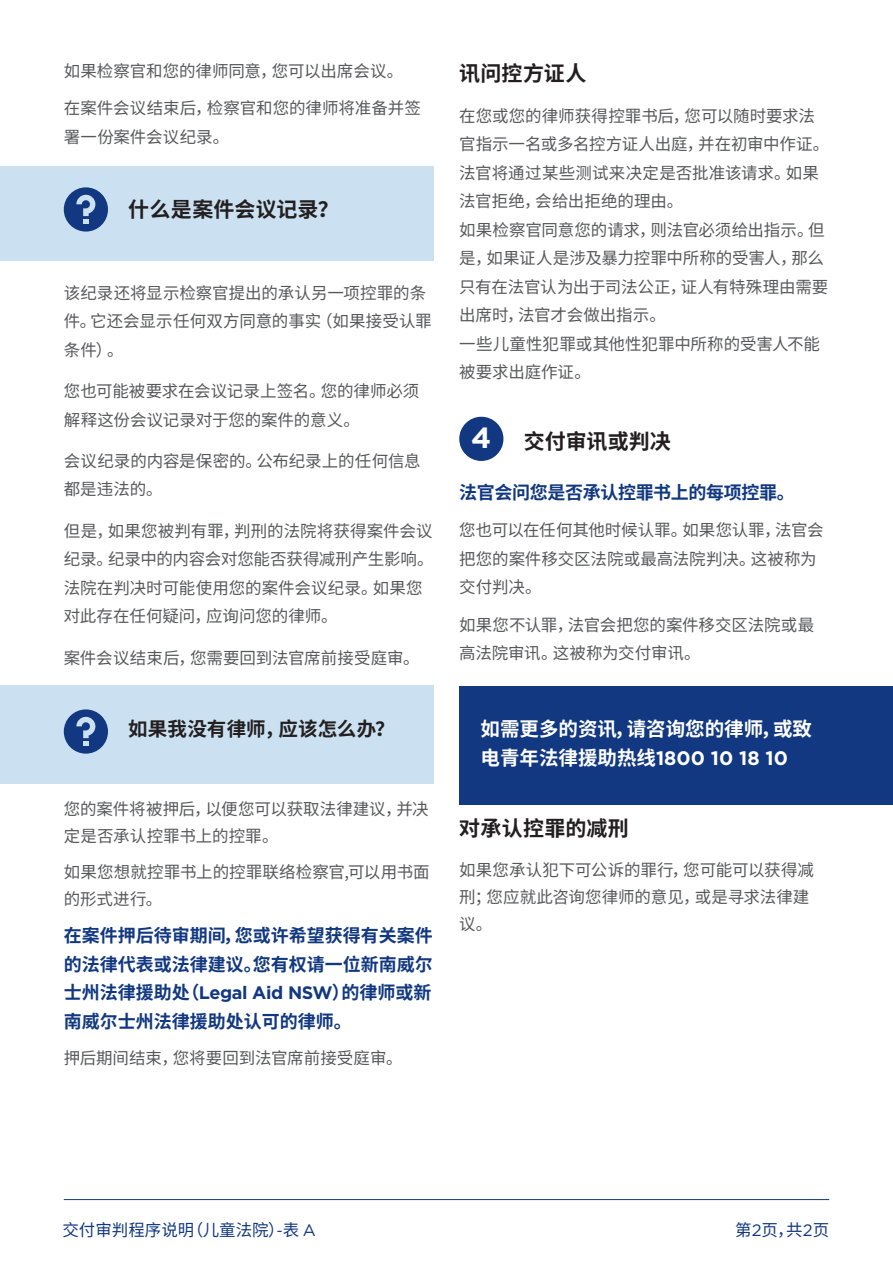
<style>
.page{position:relative;width:893px;height:1263px;background:#fff}
.page>*{position:absolute;margin:0;border:0;box-sizing:border-box;transform-origin:0 0}
.t1{font:700 29.1px "Gotham";color:#fff}
.H3_Body_Heading{font:700 21px "Noto Sans CJ Ksc";letter-spacing:.005em;color:#231f20}
.H2_Body_Heading_v2{font:700 21px "Noto Sans CJ Ksc";letter-spacing:.015em;color:#231f20}
.t2{font:700 19.5px "Gotham";color:#fff}
.t3{font:700 19.5px "Noto Sans CJ Ksc";color:#fff}
.t4{font:700 19.5px "Noto Sans CJ Ksc";letter-spacing:.01em;color:#231f20}
.Break_Out_Text{font:700 18px/28.5px "Noto Sans CJ Ksc";color:#113880;text-align:justify}
.Break_Out_Text-2{font:700 18px "Noto Sans CJ Ksc";letter-spacing:-.02em;color:#113880}
.Body_Text{font:16.5px/28.5px "Noto Sans CJ Ksc";letter-spacing:-.005em;color:#57585a}
.Break_Out_Text-3{font:16.5px/28.5px "Noto Sans CJ Ksc";letter-spacing:-.005em;color:#57585a}
.t5{font:16.5px "Noto Sans CJ Ksc";color:#113880}
.s1{font-family:"Gotham";color:#fff}
.s2{font-family:"Noto Sans CJ Ksc"}
.s3{font-family:"Gotham"}
</style>
<div class="page">
<div style="left:0;top:167px;width:434px;height:94px;background:#cbe1f1"></div>
<div style="left:0;top:685px;width:434px;height:99px;background:#cbe1f1"></div>
<hr style="left:64px;top:1199px;width:765px;height:1px;background:#113880">
<div style="left:459px;top:687px;width:434px;height:118px;background:#113880"></div>
<div style="left:64px;top:187px;width:44px;height:45px;background:#113880;border-radius:50%"></div>
<svg style="left:76px;top:195px;width:19px;height:29px"></svg>
<div style="left:64px;top:709px;width:44px;height:45px;background:#113880;border-radius:50%"></div>
<svg style="left:76px;top:717px;width:19px;height:29px"></svg>
<div style="left:459px;top:417px;width:44px;height:44px;background:#113880;border-radius:50%"></div>
<h3 class="Break_Out_Text-3" style="left:64px;top:57px;width:341px">如果检察官和您的律师同意，您可以出席会议。</h3>
<h3 class="Break_Out_Text-3" style="left:64px;top:94px;width:359px">在案件会议结束后，检察官和您的律师将准备并签署一份案件会议纪录。</h3>
<p class="H3_Body_Heading" style="left:128px;top:198px;width:212px">什么是案件会议记录？</p>
<p class="Body_Text" style="left:64px;top:279px;width:369px">该纪录还将显示检察官提出的承认另一项控罪的条件。它还会显示任何双方同意的事实（如果接受认罪条件）。</p>
<p class="Body_Text" style="left:64px;top:377px;width:357px">您也可能被要求在会议记录上签名。您的律师必须解释这份会议记录对于您的案件的意义。</p>
<p class="Body_Text" style="left:64px;top:447px;width:358px">会议纪录的内容是保密的。公布纪录上的任何信息都是违法的。</p>
<p class="Body_Text" style="left:64px;top:517px;width:371px">但是，如果您被判有罪，判刑的法院将获得案件会议纪录。纪录中的内容会对您能否获得减刑产生影响。法院在判决时可能使用您的案件会议纪录。如果您对此存在任何疑问，应询问您的律师。</p>
<p class="Body_Text" style="left:64px;top:643px;width:357px">案件会议结束后，您需要回到法官席前接受庭审。</p>
<h2 class="H2_Body_Heading_v2" style="left:459px;top:61px;width:129px">讯问控方证人</h2>
<p class="Body_Text" style="left:459px;top:102px;width:371px">在您或您的律师获得控罪书后，您可以随时要求法官指示一名或多名控方证人出庭，并在初审中作证。法官将通过某些测试来决定是否批准该请求。如果法官拒绝，会给出拒绝的理由。</p>
<p class="Body_Text" style="left:459px;top:216px;width:371px">如果检察官同意您的请求，则法官必须给出指示。但是，如果证人是涉及暴力控罪中所称的受害人，那么只有在法官认为出于司法公正，证人有特殊理由需要出席时，法官才会做出指示。</p>
<p class="Body_Text" style="left:459px;top:330px;width:362px">一些儿童性犯罪或其他性犯罪中所称的受害人不能被要求出庭作证。</p>
<h1 class="t1" style="left:471px;top:418px;width:22px">4</h1>
<h3 class="H3_Body_Heading" style="left:459px;top:429px;width:213px"><span class="s1">4.</span> 交付审讯或判决</h3>
<h3 class="Break_Out_Text-2" style="left:459px;top:482px;width:337px">法官会问您是否承认控罪书上的每项控罪。</h3>
<p class="Body_Text" style="left:459px;top:516px;width:366px">您也可以在任何其他时候认罪。如果您认罪，法官会把您的案件移交区法院或最高法院判决。这被称为交付判决。</p>
<p class="Body_Text" style="left:459px;top:611px;width:356px">如果您不认罪，法官会把您的案件移交区法院或最高法院审讯。这被称为交付审讯。</p>
<p class="t4" style="left:128px;top:718px;width:268px">如果我没有律师，应该怎么办？</p>
<p class="t3" style="left:480px;top:718px;width:333px">如需更多的资讯，请咨询您的律师，或致</p>
<p class="t2" style="left:480px;top:745px;width:309px"><span class="s2">电青年法律援助热线</span>1800 10 18 10</p>
<p class="Body_Text" style="left:64px;top:796px;width:366px;line-height:27px">您的案件将被押后，以便您可以获取法律建议，并决定是否承认控罪书上的控罪。</p>
<p class="Body_Text" style="left:64px;top:859px;width:368px;line-height:27px">如果您想就控罪书上的控罪联络检察官,可以用书面的形式进行。</p>
<h3 class="Break_Out_Text" style="left:64px;top:921px;width:371px">在案件押后待审期间，您或许希望获得有关案件的法律代表或法律建议。您有权请一位新南威尔士州法律援助处（<span class="s3">Legal Aid NSW</span>）的律师或新南威尔士州法律援助处认可的律师。</h3>
<p class="Body_Text" style="left:64px;top:1044px;width:340px">押后期间结束，您将要回到法官席前接受庭审。</p>
<h2 class="H2_Body_Heading_v2" style="left:459px;top:817px;width:171px">对承认控罪的减刑</h2>
<p class="Body_Text" style="left:459px;top:857px;width:356px;line-height:27px">如果您承认犯下可公诉的罪行，您可能可以获得减刑；您应就此咨询您律师的意见，或是寻求法律建议。</p>
<p class="t5" style="left:62px;top:1221px;width:255px">交付审判程序说明（儿童法院）-表 <span class="s3">A</span></p>
<p class="t5" style="left:735px;top:1221px;width:96px">第<span class="s3">2</span>页，共<span class="s3">2</span>页</p>
</div>
